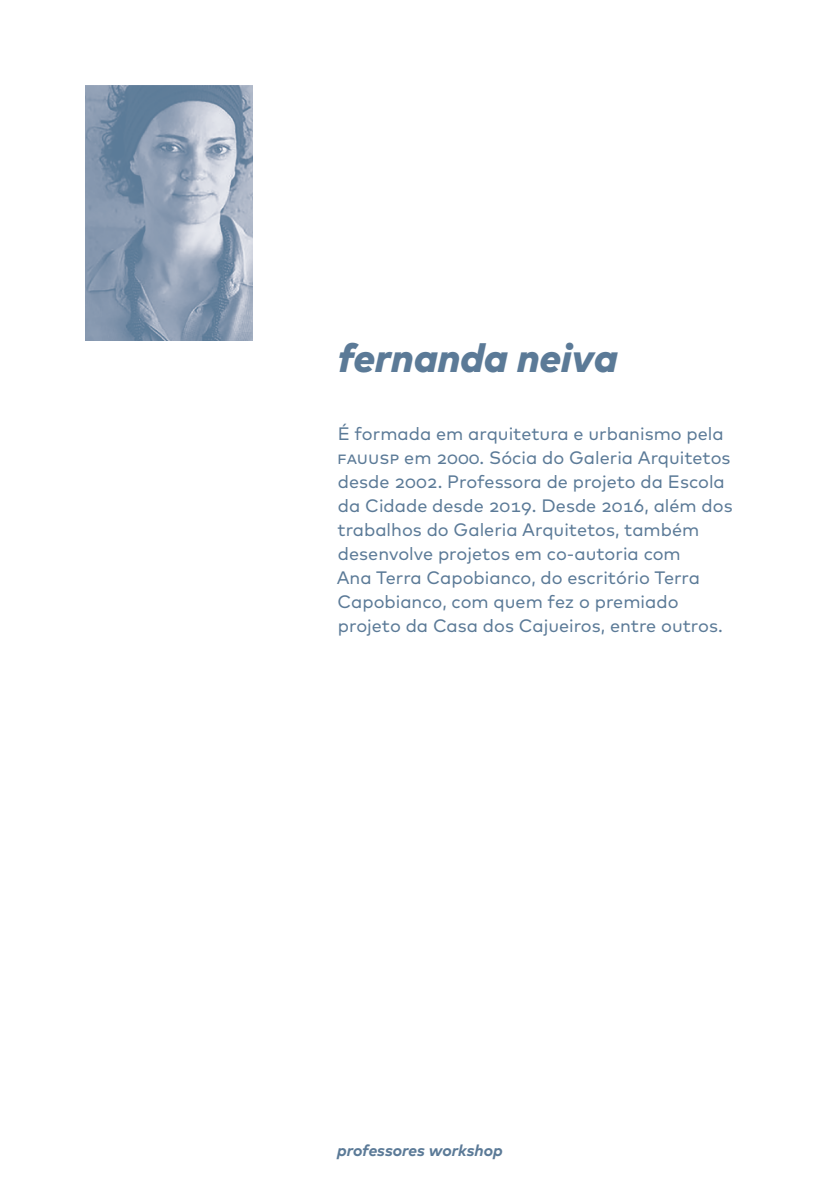
<style>
.page{position:relative;width:840px;height:1191px;background:#fff}
.page>*{position:absolute;margin:0;border:0;box-sizing:border-box;transform-origin:0 0}
.t1{font:italic 800 40px "Mark OT";color:#5b7a97}
.t2{font:18px/24px "Mark OT";color:#5b7a97}
.t3{font:italic 700 16px "Mark OT";color:#5b7a97}
</style>
<div class="page">
<img style="left:85px;top:85px;width:167px;height:255px">
<h1 class="t1" style="left:337px;top:331px;width:281px">fernanda neiva</h1>
<p class="t2" style="left:336px;top:421px;width:397px">É formada em arquitetura e urbanismo pela FAUUSP em 2000. Sócia do Galeria Arquitetos desde 2002. Professora de projeto da Escola da Cidade desde 2019. Desde 2016, além dos trabalhos do Galeria Arquitetos, também desenvolve projetos em co-autoria com<br>Ana Terra Capobianco, do escritório Terra Capobianco, com quem fez o premiado projeto da Casa dos Cajueiros, entre outros.</p>
<p class="t3" style="left:337px;top:1139px;width:167px">professores workshop</p>
</div>
